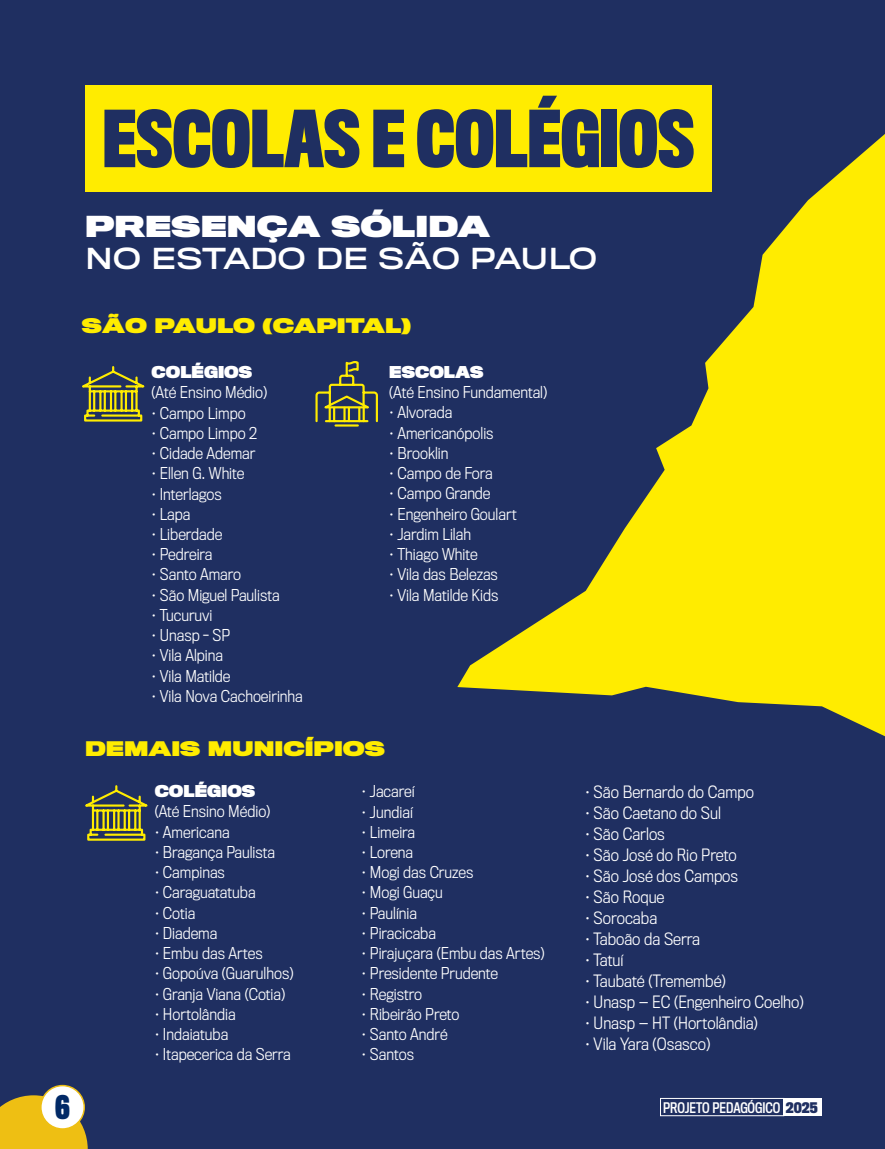
<style>
.page{position:relative;width:885px;height:1149px;background:#fff}
.page>*{position:absolute;margin:0;border:0;box-sizing:border-box;transform-origin:0 0}
.t1{font:700 72px "Titling Gothic FB Comp";color:#1f2f61}
.t2{font:700 30px "Titling Gothic FB Comp";color:#012966}
.t3{font:27px "Titling Gothic FB Wide Standard";color:#fff}
.t4{font:900 27px "Titling Gothic FB Wide";color:#fff}
.t5{font:900 18.75px "Titling Gothic FB Wide";color:#ffec00}
.t6{font:300 15.75px "Titling Gothic FB Narrow";color:#fff}
.t7{font:300 15.15px "Titling Gothic FB Narrow";color:#fff}
.t8{font:900 15.15px "Titling Gothic FB Normal";color:#fff}
.t9{font:13.5px "Titling Gothic FB Cond Standard";color:#fff}
.s1{font-family:"Titling Gothic FB Cond";font-weight:700;color:#1f2f61}
</style>
<div class="page">
<div style="left:0;top:0;width:884px;height:1148px;background:#1f2f61"></div>
<svg style="left:457px;top:134px;width:427px;height:602px"></svg>
<div style="left:85px;top:85px;width:626px;height:106px;background:#ffec00"></div>
<svg style="left:82px;top:366px;width:63px;height:56px"></svg>
<svg style="left:85px;top:785px;width:63px;height:56px"></svg>
<svg style="left:315px;top:361px;width:63px;height:66px"></svg>
<div style="left:660px;top:1097px;width:124px;height:18px;border:1px solid #fff"></div>
<div style="left:782px;top:1097px;width:39px;height:18px;background:#fff"></div>
<svg style="left:0;top:1094px;width:88px;height:54px;background:#d6ae1b"></svg>
<div style="left:41px;top:1085px;width:43px;height:43px;background:#fff;border-radius:50%"></div>
<div style="left:40px;top:1084px;width:45px;height:45px;border:2px solid #eebf13;border-radius:50%"></div>
<h1 class="t1" style="left:103px;top:98px;width:593px">ESCOLAS E COLÉGIOS</h1>
<h3 class="t4" style="left:85px;top:210px;width:406px">PRESENÇA SÓLIDA</h3>
<h3 class="t3" style="left:85px;top:243px;width:513px">NO ESTADO DE SÃO PAULO</h3>
<p class="t5" style="left:82px;top:315px;width:331px">SÃO PAULO (CAPITAL)</p>
<p class="t8" style="left:151px;top:363px;width:102px">COLÉGIOS</p>
<p class="t7" style="left:151px;top:383px;width:117px">(Até Ensino Médio)</p>
<p class="t7" style="left:151px;top:404px;width:96px">• Campo Limpo</p>
<p class="t7" style="left:151px;top:424px;width:107px">• Campo Limpo 2</p>
<p class="t7" style="left:151px;top:444px;width:105px">• Cidade Ademar</p>
<p class="t7" style="left:151px;top:464px;width:94px">• Ellen G. White</p>
<p class="t7" style="left:151px;top:485px;width:72px">• Interlagos</p>
<p class="t7" style="left:151px;top:505px;width:40px">• Lapa</p>
<p class="t7" style="left:151px;top:525px;width:72px">• Liberdade</p>
<p class="t7" style="left:151px;top:545px;width:62px">• Pedreira</p>
<p class="t7" style="left:151px;top:565px;width:91px">• Santo Amaro</p>
<p class="t7" style="left:151px;top:586px;width:129px">• São Miguel Paulista</p>
<p class="t7" style="left:151px;top:606px;width:62px">• Tucuruvi</p>
<p class="t7" style="left:151px;top:626px;width:80px">• Unasp - SP</p>
<p class="t7" style="left:151px;top:646px;width:73px">• Vila Alpina</p>
<p class="t7" style="left:151px;top:667px;width:80px">• Vila Matilde</p>
<p class="t7" style="left:151px;top:687px;width:153px">• Vila Nova Cachoeirinha</p>
<p class="t8" style="left:389px;top:363px;width:96px">ESCOLAS</p>
<p class="t7" style="left:389px;top:383px;width:159px">(Até Ensino Fundamental)</p>
<p class="t7" style="left:389px;top:404px;width:65px">• Alvorada</p>
<p class="t7" style="left:389px;top:424px;width:106px">• Americanópolis</p>
<p class="t7" style="left:389px;top:444px;width:61px">• Brooklin</p>
<p class="t7" style="left:389px;top:464px;width:105px">• Campo de Fora</p>
<p class="t7" style="left:389px;top:484px;width:103px">• Campo Grande</p>
<p class="t7" style="left:389px;top:505px;width:129px">• Engenheiro Goulart</p>
<p class="t7" style="left:389px;top:525px;width:83px">• Jardim Lilah</p>
<p class="t7" style="left:389px;top:545px;width:90px">• Thiago White</p>
<p class="t7" style="left:389px;top:565px;width:110px">• Vila das Belezas</p>
<p class="t7" style="left:389px;top:586px;width:111px">• Vila Matilde Kids</p>
<p class="t5" style="left:85px;top:738px;width:301px">DEMAIS MUNICÍPIOS</p>
<p class="t7" style="left:361px;top:782px;width:55px">• Jacareí</p>
<p class="t7" style="left:361px;top:802px;width:53px">• Jundiaí</p>
<p class="t7" style="left:361px;top:822px;width:55px">• Limeira</p>
<p class="t7" style="left:361px;top:843px;width:53px">• Lorena</p>
<p class="t7" style="left:361px;top:863px;width:113px">• Mogi das Cruzes</p>
<p class="t7" style="left:361px;top:883px;width:83px">• Mogi Guaçu</p>
<p class="t7" style="left:361px;top:903px;width:57px">• Paulínia</p>
<p class="t7" style="left:361px;top:924px;width:76px">• Piracicaba</p>
<p class="t7" style="left:361px;top:944px;width:184px">• Pirajuçara (Embu das Artes)</p>
<p class="t7" style="left:361px;top:964px;width:138px">• Presidente Prudente</p>
<p class="t7" style="left:361px;top:984px;width:62px">• Registro</p>
<p class="t7" style="left:361px;top:1004px;width:99px">• Ribeirão Preto</p>
<p class="t7" style="left:361px;top:1025px;width:87px">• Santo André</p>
<p class="t7" style="left:361px;top:1045px;width:54px">• Santos</p>
<p class="t8" style="left:155px;top:782px;width:102px">COLÉGIOS</p>
<p class="t7" style="left:155px;top:802px;width:117px">(Até Ensino Médio)</p>
<p class="t7" style="left:155px;top:822px;width:76px">• Americana</p>
<p class="t7" style="left:155px;top:843px;width:122px">• Bragança Paulista</p>
<p class="t7" style="left:155px;top:863px;width:72px">• Campinas</p>
<p class="t7" style="left:155px;top:883px;width:102px">• Caraguatatuba</p>
<p class="t7" style="left:155px;top:903px;width:42px">• Cotia</p>
<p class="t7" style="left:155px;top:923px;width:64px">• Diadema</p>
<p class="t7" style="left:155px;top:944px;width:109px">• Embu das Artes</p>
<p class="t7" style="left:155px;top:964px;width:140px">• Gopoúva (Guarulhos)</p>
<p class="t7" style="left:155px;top:984px;width:132px">• Granja Viana (Cotia)</p>
<p class="t7" style="left:155px;top:1004px;width:82px">• Hortolândia</p>
<p class="t7" style="left:155px;top:1025px;width:75px">• Indaiatuba</p>
<p class="t7" style="left:155px;top:1045px;width:137px">• Itapecerica da Serra</p>
<p class="t6" style="left:585px;top:782px;width:170px">• São Bernardo do Campo</p>
<p class="t6" style="left:585px;top:803px;width:137px">• São Caetano do Sul</p>
<p class="t6" style="left:585px;top:824px;width:81px">• São Carlos</p>
<p class="t6" style="left:585px;top:845px;width:153px">• São José do Rio Preto</p>
<p class="t6" style="left:585px;top:866px;width:155px">• São José dos Campos</p>
<p class="t6" style="left:585px;top:887px;width:81px">• São Roque</p>
<p class="t6" style="left:585px;top:908px;width:74px">• Sorocaba</p>
<p class="t6" style="left:585px;top:929px;width:117px">• Taboão da Serra</p>
<p class="t6" style="left:585px;top:950px;width:40px">• Tatuí</p>
<p class="t6" style="left:585px;top:971px;width:142px">• Taubaté (Tremembé)</p>
<p class="t6" style="left:585px;top:992px;width:220px">• Unasp — EC (Engenheiro Coelho)</p>
<p class="t6" style="left:585px;top:1013px;width:174px">• Unasp — HT (Hortolândia)</p>
<p class="t6" style="left:585px;top:1034px;width:127px">• Vila Yara (Osasco)</p>
<h2 class="t2" style="left:55px;top:1090px;width:16px">6</h2>
<p class="t9" style="left:663px;top:1099px;width:156px">PROJETO PEDAGÓGICO <span class="s1">2025</span></p>
</div>
